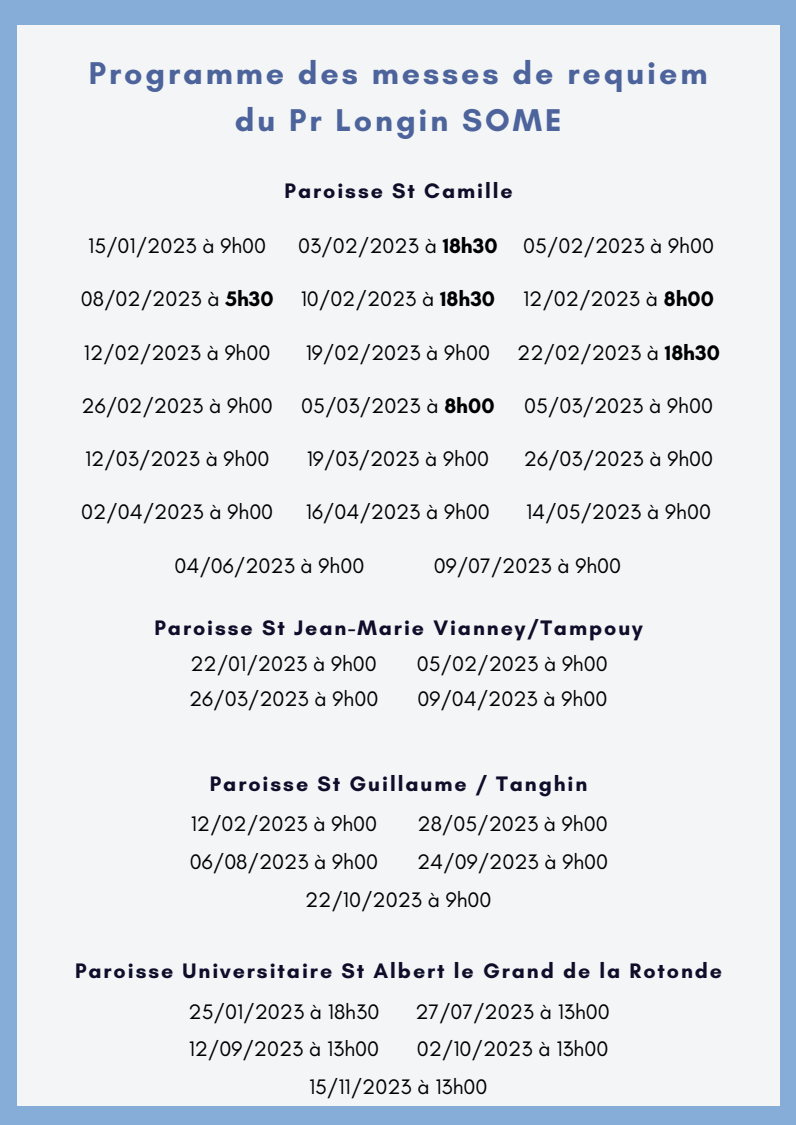
<style>
.page{position:relative;width:796px;height:1125px;background:#fff}
.page>*{position:absolute;margin:0;border:0;box-sizing:border-box;transform-origin:0 0}
.t1{font:700 32.1px/46.8px "Glacial Indifference";letter-spacing:.09em;color:#4c639b;text-align:center}
.t2{font:21.38px/37.9px "Glacial Indifference";color:#000}
.t3{font:700 21.38px "Glacial Indifference";letter-spacing:.09em;color:#0e0d2a}
.s1{font-weight:700}
</style>
<div class="page">
<div style="left:0;top:0;width:795px;height:1125px;background:#85add8"></div>
<div style="left:17px;top:25px;width:762px;height:1081px;background:#f3f5f6"></div>
<h1 class="t1" style="left:89px;top:49px;width:620px">Programme des messes de requiem du Pr Longin SOME</h1>
<p class="t3" style="left:284px;top:178px;width:229px">Paroisse St Camille</p>
<p class="t2" style="left:88px;top:227px;width:179px">15/01/2023 à 9h00</p>
<p class="t2" style="left:298px;top:227px;width:417px">03/02/2023 à <span class="s1">18h30</span> 05/02/2023 à 9h00</p>
<p class="t2" style="left:81px;top:280px;width:194px">08/02/2023 à <span class="s1">5h30</span></p>
<p class="t2" style="left:300px;top:280px;width:196px">10/02/2023 à <span class="s1">18h30</span></p>
<p class="t2" style="left:523px;top:280px;width:192px">12/02/2023 à <span class="s1">8h00</span></p>
<p class="t2" style="left:84px;top:333px;width:188px">12/02/2023 à 9h00</p>
<p class="t2" style="left:306px;top:333px;width:186px">19/02/2023 à 9h00</p>
<p class="t2" style="left:517px;top:333px;width:204px">22/02/2023 à <span class="s1">18h30</span></p>
<p class="t2" style="left:82px;top:386px;width:193px">26/02/2023 à 9h00</p>
<p class="t2" style="left:301px;top:386px;width:195px">05/03/2023 à <span class="s1">8h00</span></p>
<p class="t2" style="left:524px;top:386px;width:190px">05/03/2023 à 9h00</p>
<p class="t2" style="left:85px;top:440px;width:186px">12/03/2023 à 9h00</p>
<p class="t2" style="left:307px;top:440px;width:184px">19/03/2023 à 9h00</p>
<p class="t2" style="left:524px;top:440px;width:191px">26/03/2023 à 9h00</p>
<p class="t2" style="left:81px;top:493px;width:193px">02/04/2023 à 9h00</p>
<p class="t2" style="left:306px;top:493px;width:185px">16/04/2023 à 9h00</p>
<p class="t2" style="left:526px;top:493px;width:186px">14/05/2023 à 9h00</p>
<p class="t2" style="left:174px;top:546px;width:191px">04/06/2023 à 9h00</p>
<p class="t2" style="left:433px;top:546px;width:189px">09/07/2023 à 9h00</p>
<p class="t3" style="left:154px;top:614px;width:489px">Paroisse St Jean-Marie Vianney/Tampouy</p>
<p class="t2" style="left:190px;top:645px;width:188px">22/01/2023 à 9h00</p>
<p class="t2" style="left:417px;top:645px;width:192px">05/02/2023 à 9h00</p>
<p class="t2" style="left:189px;top:679px;width:191px">26/03/2023 à 9h00</p>
<p class="t2" style="left:417px;top:679px;width:191px">09/04/2023 à 9h00</p>
<p class="t3" style="left:210px;top:770px;width:379px">Paroisse St Guillaume / Tanghin</p>
<p class="t2" style="left:191px;top:805px;width:188px">12/02/2023 à 9h00</p>
<p class="t2" style="left:417px;top:805px;width:192px">28/05/2023 à 9h00</p>
<p class="t2" style="left:190px;top:843px;width:190px">06/08/2023 à 9h00</p>
<p class="t2" style="left:305px;top:843px;width:304px;text-indent:112px">24/09/2023 à 9h00<br>22/10/2023 à 9h00</p>
<p class="t3" style="left:75px;top:957px;width:648px">Paroisse Universitaire St Albert le Grand de la Rotonde</p>
<p class="t2" style="left:188px;top:992px;width:192px">25/01/2023 à 18h30</p>
<p class="t2" style="left:415px;top:992px;width:196px">27/07/2023 à 13h00</p>
<p class="t2" style="left:189px;top:1030px;width:192px">12/09/2023 à 13h00</p>
<p class="t2" style="left:309px;top:1030px;width:301px;text-indent:108px">02/10/2023 à 13h00<br>15/11/2023 à 13h00</p>
</div>
